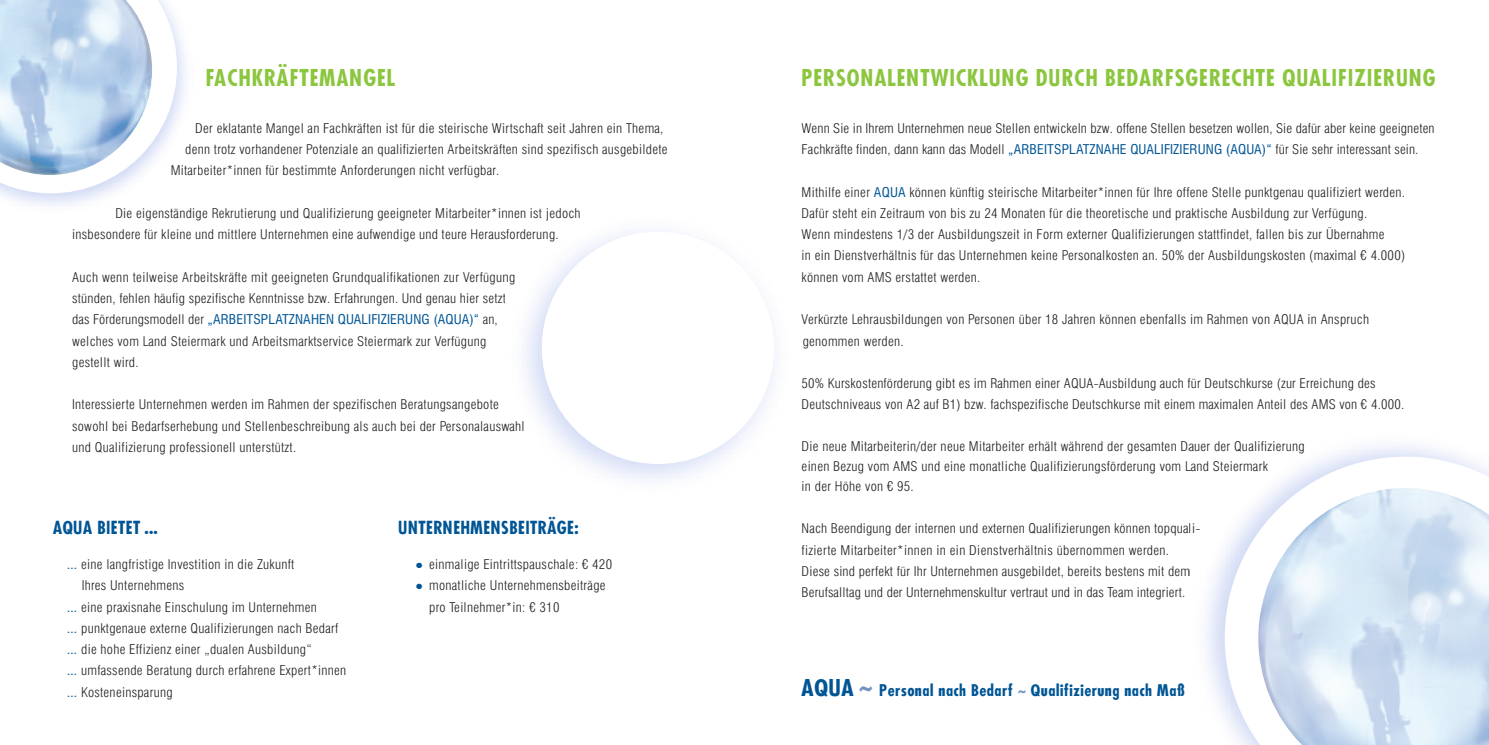
<style>
.page{position:relative;width:1489px;height:745px;background:#fff}
.page>*{position:absolute;margin:0;border:0;box-sizing:border-box;transform-origin:0 0}
.t1{font:700 condensed 22.5px "Futura";letter-spacing:.04em;color:#8bc63e}
.t2{font:700 condensed 17.5px "Futura";letter-spacing:.02em;color:#005595}
.t3{font:700 condensed 15.62px "Futura";letter-spacing:.03em;color:#005595;scale:1.05 1}
.t4{font:300 condensed 13.12px/21.2px "Swiss 721 BT";letter-spacing:.02em;color:#231f20;scale:1.05 1}
.s1{font-weight:400;color:#005595}
.s2{font-family:"Futura";font-weight:700;font-size:7.5px;color:#005595}
.s3{color:#005595}
.s4{font-size:22.5px}
.s5{font-size:27.5px;color:#7393c1}
.s6{font-size:16.25px;color:#7393c1}
</style>
<div class="page">
<svg style="left:0;top:0;width:177px;height:193px"></svg>
<img style="left:0;top:0;width:152px;height:175px">
<svg style="left:1224px;top:456px;width:264px;height:288px"></svg>
<img style="left:1258px;top:488px;width:230px;height:256px">
<img style="left:524px;top:230px;width:251px;height:249px">
<div style="left:541px;top:231px;width:233px;height:232px;background:#fff;border-radius:50%"></div>
<h1 class="t1" style="left:206px;top:63px;width:191px">FACHKRÄFTEMANGEL</h1>
<p class="t4" style="left:195px;top:117px;width:447px">Der eklatante Mangel an Fachkräften ist für die steirische Wirtschaft seit Jahren ein Thema,</p>
<p class="t4" style="left:185px;top:139px;width:461px">denn trotz vorhandener Potenziale an qualifizierten Arbeitskräften sind spezifisch ausgebildete</p>
<p class="t4" style="left:171px;top:160px;width:314px">Mitarbeiter*innen für bestimmte Anforderungen nicht verfügbar.</p>
<p class="t4" style="left:72px;top:202px;width:486px;text-indent:43px">Die eigenständige Rekrutierung und Qualifizierung geeigneter Mitarbeiter*innen ist jedoch insbesondere für kleine und mittlere Unternehmen eine aufwendige und teure Herausforderung.</p>
<p class="t4" style="left:72px;top:266px;width:423px">Auch wenn teilweise Arbeitskräfte mit geeigneten Grundqualifikationen zur Verfügung stünden, fehlen häufig spezifische Kenntnisse bzw. Erfahrungen. Und genau hier setzt das Förderungsmodell der <span class="s1">„ARBEITSPLATZNAHEN QUALIFIZIERUNG (AQUA)“</span> an, welches vom Land Steiermark und Arbeitsmarktservice Steiermark zur Verfügung gestellt wird.</p>
<p class="t4" style="left:72px;top:394px;width:432px">Interessierte Unternehmen werden im Rahmen der spezifischen Beratungsangebote sowohl bei Bedarfserhebung und Stellenbeschreibung als auch bei der Personalauswahl und Qualifizierung professionell unterstützt.</p>
<h2 class="t2" style="left:53px;top:515px;width:106px">AQUA BIETET ...</h2>
<p class="t4" style="left:68px;top:553px;width:217px"><span class="s2">. . .</span> eine langfristige Investition in die Zukunft</p>
<p class="t4" style="left:82px;top:574px;width:99px">Ihres Unternehmens</p>
<p class="t4" style="left:68px;top:596px;width:239px"><span class="s2">. . .</span> eine praxisnahe Einschulung im Unternehmen</p>
<p class="t4" style="left:68px;top:617px;width:259px"><span class="s2">. . .</span> punktgenaue externe Qualifizierungen nach Bedarf</p>
<p class="t4" style="left:68px;top:638px;width:234px"><span class="s2">. . .</span> die hohe Effizienz einer „dualen Ausbildung“</p>
<p class="t4" style="left:68px;top:659px;width:267px"><span class="s2">. . .</span> umfassende Beratung durch erfahrene Expert*innen</p>
<p class="t4" style="left:68px;top:681px;width:101px"><span class="s2">. . .</span> Kosteneinsparung</p>
<h2 class="t2" style="left:398px;top:515px;width:182px">UNTERNEHMENSBEITRÄGE:</h2>
<p class="t4" style="left:416px;top:553px;width:188px"><span class="s3">●</span> einmalige Eintrittspauschale: € 420</p>
<p class="t4" style="left:429px;top:574px;width:169px;text-indent:-13px"><span class="s3">●</span> monatliche Unternehmensbeiträge pro Teilnehmer*in: € 310</p>
<h1 class="t1" style="left:801px;top:63px;width:635px">PERSONALENTWICKLUNG DURCH BEDARFSGERECHTE QUALIFIZIERUNG</h1>
<p class="t4" style="left:801px;top:117px;width:604px">Wenn Sie in Ihrem Unternehmen neue Stellen entwickeln bzw. offene Stellen besetzen wollen, Sie dafür aber keine geeigneten<br>Fachkräfte finden, dann kann das Modell <span class="s1">„ARBEITSPLATZNAHE QUALIFIZIERUNG (AQUA)“</span> für Sie sehr interessant sein.</p>
<p class="t4" style="left:801px;top:181px;width:576px">Mithilfe einer <span class="s1">AQUA</span> können künftig steirische Mitarbeiter*innen für Ihre offene Stelle punktgenau qualifiziert werden.<br>Dafür steht ein Zeitraum von bis zu 24 Monaten für die theoretische und praktische Ausbildung zur Verfügung.<br>Wenn mindestens 1/3 der Ausbildungszeit in Form externer Qualifizierungen stattfindet, fallen bis zur Übernahme<br>in ein Dienstverhältnis für das Unternehmen keine Personalkosten an. 50% der Ausbildungskosten (maximal € 4.000) können vom AMS erstattet werden.</p>
<p class="t4" style="left:801px;top:309px;width:542px">Verkürzte Lehrausbildungen von Personen über 18 Jahren können ebenfalls im Rahmen von AQUA in Anspruch genommen werden.</p>
<p class="t4" style="left:801px;top:372px;width:575px">50% Kurskostenförderung gibt es im Rahmen einer AQUA-Ausbildung auch für Deutschkurse (zur Erreichung des<br>Deutschniveaus von A2 auf B1) bzw. fachspezifische Deutschkurse mit einem maximalen Anteil des AMS von € 4.000.</p>
<p class="t4" style="left:801px;top:436px;width:481px;line-height:20px">Die neue Mitarbeiterin/der neue Mitarbeiter erhält während der gesamten Dauer der Qualifizierung einen Bezug vom AMS und eine monatliche Qualifizierungsförderung vom Land Steiermark<br>in der Höhe von € 95.</p>
<p class="t4" style="left:801px;top:517px;width:381px">Nach Beendigung der internen und externen Qualifizierungen können topquali&shy;fizierte Mitarbeiter*innen in ein Dienstverhältnis übernommen werden.<br>Diese sind perfekt für Ihr Unternehmen ausgebildet, bereits bestens mit dem Berufsalltag und der Unternehmenskultur vertraut und in das Team integriert.</p>
<p class="t3" style="left:801px;top:679px;width:366px"><span class="s4">AQUA</span> <span class="s5">~</span> Personal nach Bedarf <span class="s6">~</span> Qualifizierung nach Maß</p>
</div>
